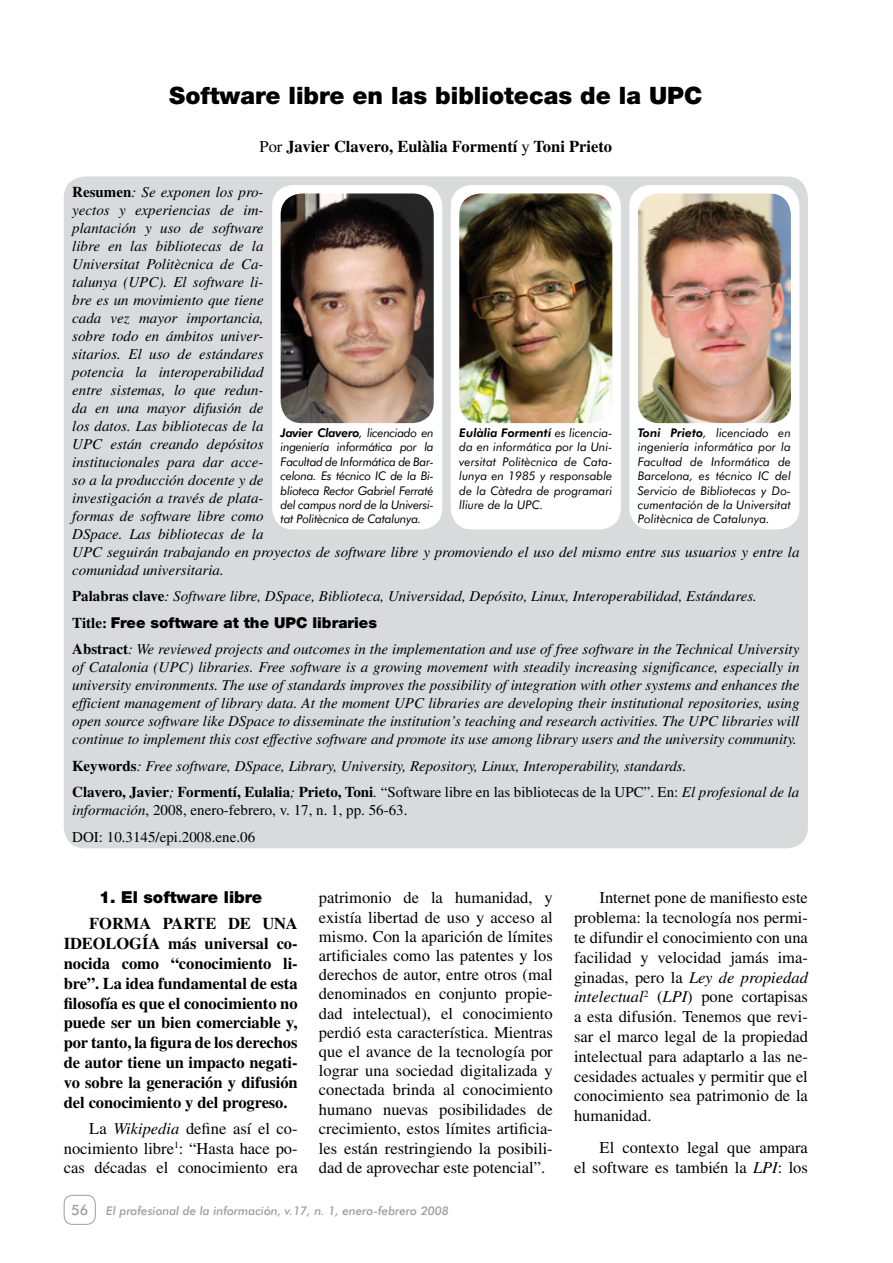
<style>
.page{position:relative;width:893px;height:1263px;background:#fff}
.page>*{position:absolute;margin:0;border:0;box-sizing:border-box;transform-origin:0 0}
.t1{font:900 24px "Helvetica Neue";color:#000}
.t2{font:16.5px/19.8px "Times";color:#000;text-align:justify}
.t3{font:700 16.5px/19.8px "Times";letter-spacing:-.005em;color:#000;text-align:justify}
.t4{font:900 16.5px "Helvetica Neue";color:#000}
.t5{font:italic 15px/18px "Times";color:#000}
.t6{font:15px/26.5px "Times";color:#000}
.t7{font:900 15px "Helvetica Neue";color:#000}
.t8{font:500 14.25px "Futura BT";color:#9c9d9f}
.t9{font:italic 12px/14.4px "Futura BT";color:#000;text-align:justify}
.t10{font:italic 500 12px "Futura BT";color:#9c9d9f}
.s1{font-weight:400}
.s2{font-weight:700;font-style:normal}
.s3{font-family:"Times";font-weight:700}
.s4{font-style:normal}
.s5{font-style:italic}
.s6{font-weight:800}
</style>
<div class="page">
<div style="left:64px;top:1195px;width:32px;height:30px;border:1px solid #9c9d9f;border-radius:9px"></div>
<div style="left:64px;top:176px;width:744px;height:672px;background:#d9dadb;border-radius:21px"></div>
<div style="left:451px;top:185px;width:170px;height:344px;background:#fff;border-radius:21px"></div>
<img style="left:459px;top:193px;width:153px;height:230px;border-radius:21px">
<div style="left:272px;top:185px;width:170px;height:344px;background:#fff;border-radius:21px"></div>
<img style="left:281px;top:193px;width:153px;height:230px;border-radius:21px">
<div style="left:629px;top:185px;width:170px;height:344px;background:#fff;border-radius:21px"></div>
<img style="left:638px;top:193px;width:153px;height:230px;border-radius:21px">
<h1 class="t1" style="left:169px;top:81px;width:535px">Software libre en las bibliotecas de la UPC</h1>
<p class="t3" style="left:260px;top:136px;width:354px"><span class="s1">Por</span> Javier Clavero, Eulàlia Formentí <span class="s1">y</span> Toni Prieto</p>
<p class="t5" style="left:72px;top:183px;width:729px"><span class="s2">Resumen</span>: Se exponen los pro-<br>yectos y experiencias de im-<br>plantación y uso de software<br>libre en las bibliotecas de la<br>Universitat Politècnica de Ca-<br>talunya (UPC). El software li-<br>bre es un movimiento que tiene<br>cada vez mayor importancia,<br>sobre todo en ámbitos univer-<br>sitarios. El uso de estándares<br>potencia la interoperabilidad<br>entre sistemas, lo que redun-<br>da en una mayor difusión de<br>los datos. Las bibliotecas de la<br>UPC están creando depósitos<br>institucionales para dar acce-<br>so a la producción docente y de<br>investigación a través de plata-<br>formas de software libre como<br>DSpace. Las bibliotecas de la<br>UPC seguirán trabajando en proyectos de software libre y promoviendo el uso del mismo entre sus usuarios y entre la comunidad universitaria.</p>
<p class="t5" style="left:72px;top:587px;width:686px"><span class="s2">Palabras clave</span>: Software libre, DSpace, Biblioteca, Universidad, Depósito, Linux, Interoperabilidad, Estándares.</p>
<p class="t7" style="left:72px;top:613px;width:306px"><span class="s3">Title:</span> Free software at the UPC libraries</p>
<p class="t5" style="left:72px;top:640px;width:729px;text-align:justify"><span class="s2">Abstract</span>: We reviewed projects and outcomes in the implementation and use of free software in the Technical University of Catalonia (UPC) libraries. Free software is a growing movement with steadily increasing significance, especially in university environments. The use of standards improves the possibility of integration with other systems and enhances the efficient management of library data. At the moment UPC libraries are developing their institutional repositories, using open source software like DSpace to disseminate the institution’s teaching and research activities. The UPC libraries will continue to implement this cost effective software and promote its use among library users and the university community.</p>
<p class="t5" style="left:72px;top:752px;width:729px;line-height:26.5px"><span class="s2">Keywords</span>: Free software, DSpace, Library, University, Repository, Linux, Interoperability, standards.<br><span class="s2">Clavero, Javier</span>; <span class="s2">Formentí, Eulalia</span>; <span class="s2">Prieto, Toni</span>. <span class="s4">“Software libre en las bibliotecas de la UPC”. En:</span> El profesional de la</p>
<p class="t6" style="left:72px;top:797px;width:337px"><span class="s5">información</span>, 2008, enero-febrero, v. 17, n. 1, pp. 56-63.<br>DOI: 10.3145/epi.2008.ene.06</p>
<p class="t9" style="left:281px;top:425px;width:155px"><span class="s6">Javier Clavero</span>, licenciado en ingeniería informática por la Facultad de Informática de Bar&shy;celona. Es técnico IC de la Bi&shy;blioteca Rector Gabriel Ferraté del campus nord de la Universi&shy;tat Politècnica de Catalunya.</p>
<p class="t9" style="left:638px;top:425px;width:155px"><span class="s6">Toni Prieto</span>, licenciado en ingeniería informática por la Facultad de Informática de Barcelona, es técnico IC del Servicio de Bibliotecas y Do&shy;cumentación de la Universitat Politècnica de Catalunya.</p>
<p class="t9" style="left:459px;top:425px;width:155px"><span class="s6">Eulàlia Formentí</span> es licencia&shy;da en informática por la Uni&shy;versitat Politècnica de Cata&shy;lunya en 1985 y responsable de la Càtedra de programari lliure de la UPC.</p>
<p class="t4" style="left:99px;top:887px;width:165px">1. El software libre</p>
<p class="t3" style="left:64px;top:913px;width:235px;text-indent:26px">FORMA PARTE DE UNA IDEOLOGÍA más universal co&shy;nocida como “conocimiento li&shy;bre”. La idea fundamental de esta filosofía es que el conocimiento no puede ser un bien comerciable y, por tanto, la figura de los derechos de autor tiene un impacto negati&shy;vo sobre la generación y difusión del conocimiento y del progreso.</p>
<p class="t2" style="left:64px;top:1118px;width:235px;text-indent:26px">La <span class="s5">Wikipedia</span> define así el co&shy;nocimiento libre<sup>1</sup>: “Hasta hace po&shy;cas décadas el conocimiento era</p>
<p class="t2" style="left:319px;top:888px;width:235px;line-height:19.4px">patrimonio de la humanidad, y existía libertad de uso y acceso al mismo. Con la aparición de límites artificiales como las patentes y los derechos de autor, entre otros (mal denominados en conjunto propie&shy;dad intelectual), el conocimiento perdió esta característica. Mientras que el avance de la tecnología por lograr una sociedad digitalizada y conectada brinda al conocimiento humano nuevas posibilidades de crecimiento, estos límites artificia&shy;les están restringiendo la posibili&shy;dad de aprovechar este potencial”.</p>
<p class="t2" style="left:574px;top:888px;width:235px;text-indent:26px">Internet pone de manifiesto este problema: la tecnología nos permi&shy;te difundir el conocimiento con una facilidad y velocidad jamás ima&shy;ginadas, pero la <span class="s5">Ley de propiedad intelectual</span><sup>2</sup> (<span class="s5">LPI</span>) pone cortapisas a esta difusión. Tenemos que revi&shy;sar el marco legal de la propiedad intelectual para adaptarlo a las ne&shy;cesidades actuales y permitir que el conocimiento sea patrimonio de la humanidad.</p>
<p class="t2" style="left:574px;top:1138px;width:235px;text-align:right">El contexto legal que ampara<br>el software es también la <span class="s5">LPI</span>: los</p>
<p class="t8" style="left:71px;top:1201px;width:19px">56</p>
<p class="t10" style="left:106px;top:1203px;width:344px">El profesional de la información, v.17, n. 1, enero-febrero 2008</p>
</div>
